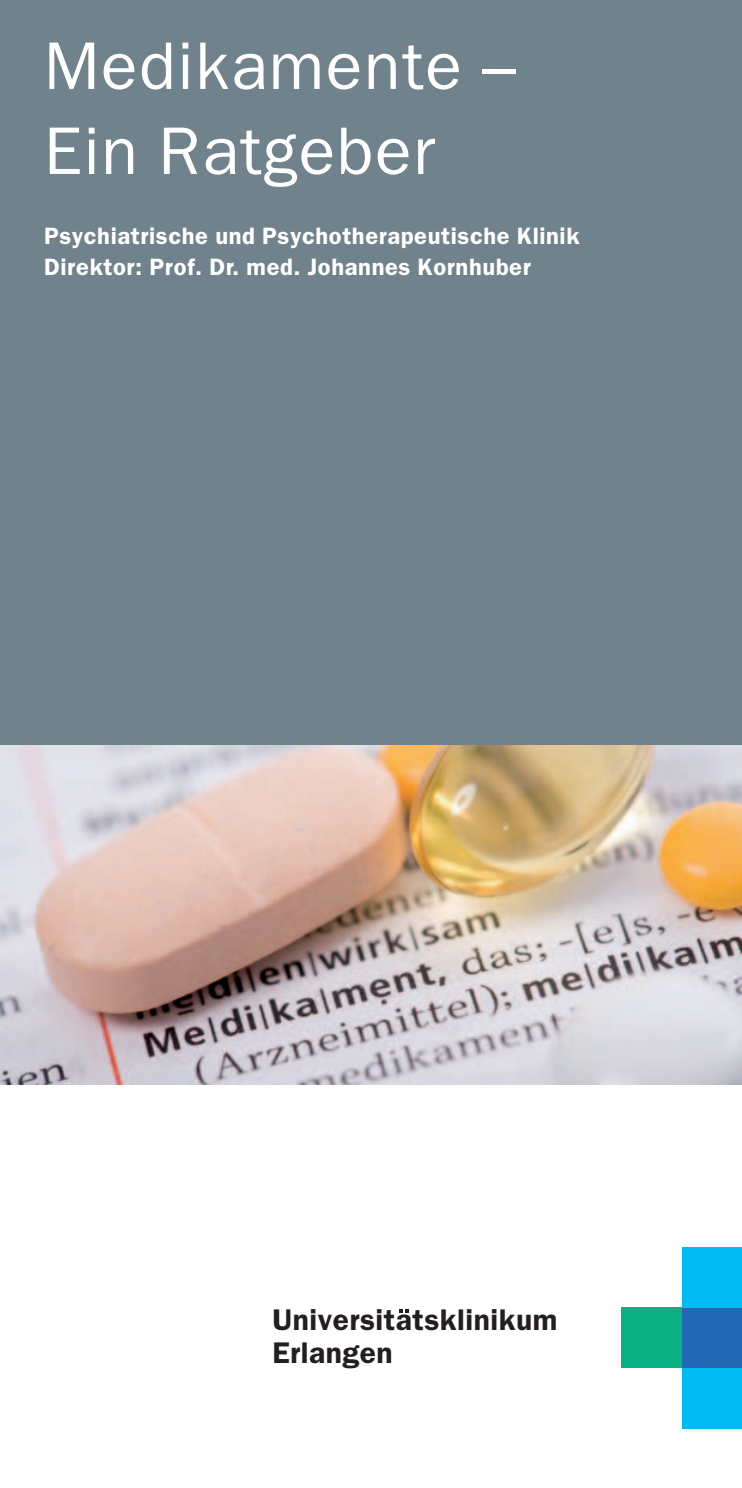
<style>
.page{position:relative;width:742px;height:1488px;background:#fff}
.page>*{position:absolute;margin:0;border:0;box-sizing:border-box;transform-origin:0 0}
.t1{font:67.5px/85px "Franklin Gothic";letter-spacing:.025em;color:#fff}
.t2{font:600 30px/32.5px "Franklin Gothic";letter-spacing:.015em;color:#231f20}
.t3{font:600 23.75px/31.2px "Franklin Gothic";letter-spacing:.025em;color:#fff}
</style>
<div class="page">
<img style="left:0;top:744px;width:742px;height:340px">
<div style="left:0;top:0;width:742px;height:744px;background:#70838c"></div>
<div style="left:622px;top:1308px;width:60px;height:60px;background:#09b185"></div>
<div style="left:682px;top:1308px;width:60px;height:60px;background:#2169b4"></div>
<div style="left:682px;top:1368px;width:60px;height:60px;background:#00baf1"></div>
<div style="left:682px;top:1247px;width:60px;height:61px;background:#00baf1"></div>
<svg style="left:399px;top:1309px;width:10px;height:4px"></svg>
<h1 class="t1" style="left:44px;top:24px;width:474px">Medikamente –<br>Ein Ratgeber</h1>
<p class="t3" style="left:44px;top:220px;width:537px">Psychiatrische und Psychotherapeutische Klinik<br>Direktor: Prof. Dr. med. Johannes Kornhuber</p>
<p class="t2" style="left:272px;top:1304px;width:287px">Universitatsklinikum<br>Erlangen</p>
</div>
